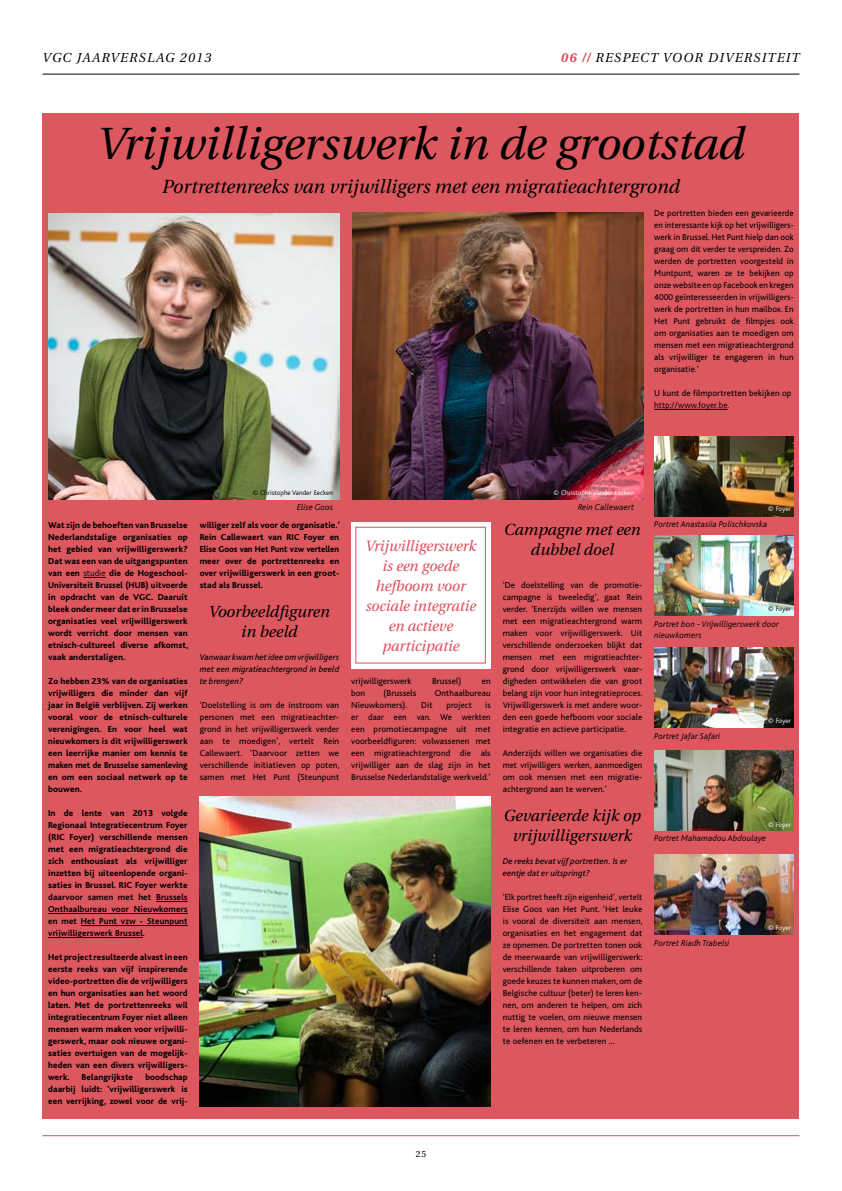
<style>
.page{position:relative;width:842px;height:1191px;background:#fff}
.page>*{position:absolute;margin:0;border:0;box-sizing:border-box;transform-origin:0 0}
.Titel_artikel{font:italic 45px "Utopia";color:#000}
.Ondertitel{font:italic 19px "Utopia";color:#000}
.Tussentitel{font:italic 16px/20px "Utopia";color:#000;text-align:center}
.t1{font:italic 15px/20px "Utopia";color:#dc4e5a;text-align:center}
.t2{font:italic 13px "Utopia";letter-spacing:.1em;color:#000}
.Body_txt{font:800 9px/12px "Bliss";letter-spacing:.01em;color:#000;text-align:justify}
.Body_txt-2{font:9px/12px "Bliss";letter-spacing:.01em;color:#000;text-align:justify}
.Body_txt-3{font:9px/12px "Bliss";letter-spacing:.01em;color:#000;text-align:justify;scale:.96 1}
.Onderschrift{font:italic 300 9px/11px "Bliss";letter-spacing:.01em;color:#000}
.Body_txt-4{font:italic 9px/12px "Bliss";letter-spacing:.01em;color:#000;text-align:justify}
.t3{font:9px "Utopia";color:#000}
.Body_txt-5{font:300 7px "Bliss";letter-spacing:.01em;color:#fff}
.Body_txt-6{font:300 7px "Bliss";letter-spacing:.01em;color:#000}
.s1{font-weight:700;color:#dc4e5a}
.s2{font-weight:300}
.s3{font-weight:700}
</style>
<div class="page">
<hr style="left:43px;top:74px;width:756px;height:1px;background:#000">
<hr style="left:42px;top:1135px;width:757px;height:1px;background:#dc4e5a">
<div style="left:43px;top:113px;width:756px;height:1006px;background:#dd575f"></div>
<svg style="left:83px;top:577px;width:23px;height:1px"></svg>
<hr style="left:156px;top:901px;width:32px;height:1px;background:#000">
<hr style="left:48px;top:913px;width:140px;height:1px;background:#000">
<hr style="left:81px;top:925px;width:107px;height:1px;background:#000">
<hr style="left:48px;top:937px;width:95px;height:1px;background:#000">
<hr style="left:654px;top:409px;width:74px;height:1px;background:#000">
<div style="left:351px;top:522px;width:140px;height:146px;background:#fff"></div>
<div style="left:355px;top:527px;width:131px;height:136px;border:1px solid #dc4e5a"></div>
<img style="left:200px;top:797px;width:291px;height:310px">
<img style="left:48px;top:214px;width:291px;height:286px">
<img style="left:353px;top:213px;width:291px;height:287px">
<img style="left:654px;top:437px;width:140px;height:79px">
<img style="left:654px;top:536px;width:140px;height:79px">
<img style="left:654px;top:648px;width:140px;height:79px">
<img style="left:654px;top:750px;width:140px;height:80px">
<img style="left:654px;top:854px;width:140px;height:80px">
<h3 class="t2" style="left:43px;top:50px;width:170px">VGC JAARVERSLAG 2013</h3>
<h3 class="t2" style="left:561px;top:50px;width:240px"><span class="s1">06 //</span> RESPECT VOOR DIVERSITEIT</h3>
<h2 class="Titel_artikel" style="left:97px;top:118px;width:649px">Vrijwilligerswerk in de grootstad</h2>
<h3 class="Ondertitel" style="left:162px;top:176px;width:519px">Portrettenreeks van vrijwilligers met een migratieachtergrond</h3>
<p class="Body_txt-2" style="left:654px;top:207px;width:141px">De portretten bieden een gevarieerde en interessante kijk op het vrijwilligers&shy;werk in Brussel. Het Punt hielp dan ook graag om dit verder te verspreiden. Zo werden de portretten voorgesteld in Muntpunt, waren ze te bekijken op onze website en op Facebook en kregen 4000 geïnteresseerden in vrijwilligers&shy;werk de portretten in hun mailbox. En Het Punt gebruikt de filmpjes ook om organisaties aan te moedigen om mensen met een migratieachtergrond als vrijwilliger te engageren in hun organisatie.’</p>
<p class="Body_txt-2" style="left:654px;top:387px;width:139px">U kunt de filmportretten bekijken op <span class="s2">http://www.foyer.be.</span></p>
<p class="Body_txt" style="left:48px;top:519px;width:141px">Wat zijn de behoeften van Brusselse Nederlandstalige organisaties op het gebied van vrijwilligerswerk?<br>Dat was een van de uitgangspunten van een <span class="s2">studie</span> die de Hogeschool-Universiteit Brussel (HUB) uitvoerde in opdracht van de VGC. Daaruit bleek onder meer dat er in Brusselse organisaties veel vrijwilligerswerk wordt verricht door mensen van etnisch-cultureel diverse afkomst, vaak anderstaligen.</p>
<p class="Body_txt" style="left:48px;top:675px;width:141px">Zo hebben 23% van de organisaties vrijwilligers die minder dan vijf jaar in België verblijven. Zij werken vooral voor de etnisch-culturele verenigingen. En voor heel wat nieuwkomers is dit vrijwilligerswerk een leerrijke manier om kennis te maken met de Brusselse samenleving en om een sociaal netwerk op te bouwen.</p>
<p class="Body_txt" style="left:48px;top:807px;width:141px">In de lente van 2013 volgde Regionaal Integratiecentrum Foyer (RIC Foyer) verschillende mensen met een migratieachtergrond die zich enthousiast als vrijwilliger inzetten bij uiteenlopende organi&shy;saties in Brussel. RIC Foyer werkte <span class="s3">daarvoor samen met het Brussels Onthaalbureau voor Nieuwkomers en met Het Punt vzw - Steunpunt vrijwilligerswerk Brussel.</span></p>
<p class="Body_txt" style="left:48px;top:951px;width:141px">Het project resulteerde alvast in een eerste reeks van vijf inspirerende video-portretten die de vrijwilligers en hun organisaties aan het woord laten. Met de portrettenreeks wil integratiecentrum Foyer niet alleen mensen warm maken voor vrijwilli&shy;gerswerk, maar ook nieuwe organi&shy;saties overtuigen van de mogelijk&shy;heden van een divers vrijwilligers&shy;werk.</p>
<p class="Body_txt" style="left:48px;top:1071px;width:141px;text-indent:97px">boodschap daarbij luidt: ‘vrijwilligerswerk is een verrijking, zowel voor de vrij-</p>
<p class="Body_txt" style="left:82px;top:1071px;width:53px">Belangrijkste</p>
<p class="Body_txt-6" style="left:253px;top:489px;width:82px">© Christophe Vander Eecken</p>
<p class="Body_txt-5" style="left:554px;top:489px;width:82px">© Christophe Vander Eecken</p>
<p class="Onderschrift" style="left:297px;top:501px;width:37px">Elise Goos</p>
<p class="Onderschrift" style="left:578px;top:501px;width:57px">Rein Callewaert</p>
<p class="Body_txt" style="left:200px;top:519px;width:142px">williger zelf als voor de organisatie.’ Rein Callewaert van RIC Foyer en Elise Goos van Het Punt vzw vertellen meer over de portrettenreeks en over vrijwilligerswerk in een groot&shy;stad als Brussel.</p>
<h4 class="Tussentitel" style="left:209px;top:601px;width:123px">Voorbeeldfiguren in beeld</h4>
<p class="Body_txt-4" style="left:200px;top:651px;width:141px">Vanwaar kwam het idee om vrijwilligers met een migratieachtergrond in beeld te brengen?</p>
<p class="Body_txt-2" style="left:200px;top:699px;width:141px">‘Doelstelling is om de instroom van personen met een migratieachter&shy;grond in het vrijwilligerswerk verder aan te moedigen’, vertelt Rein Callewaert. ‘Daarvoor zetten we verschillende initiatieven op poten, samen met Het Punt (Steunpunt</p>
<p class="t1" style="left:365px;top:536px;width:113px">Vrijwilligerswerk is een goede hefboom voor sociale integratie en actieve participatie</p>
<p class="Body_txt-2" style="left:351px;top:675px;width:62px">vrijwilligerswerk</p>
<p class="Body_txt-2" style="left:432px;top:675px;width:31px">Brussel)</p>
<p class="Body_txt-2" style="left:482px;top:675px;width:10px">en</p>
<p class="Body_txt-2" style="left:351px;top:687px;width:16px">bon</p>
<p class="Body_txt-2" style="left:384px;top:687px;width:34px">(Brussels</p>
<p class="Body_txt-2" style="left:435px;top:687px;width:58px">Onthaalbureau</p>
<p class="Body_txt-2" style="left:351px;top:699px;width:58px">Nieuwkomers).</p>
<p class="Body_txt-2" style="left:421px;top:699px;width:13px">Dit</p>
<p class="Body_txt-3" style="left:447px;top:699px;width:28px">project</p>
<p class="Body_txt-3" style="left:351px;top:699px;width:147px;text-indent:134px">is er daar een van. We werkten een promotiecampagne uit met voorbeeldfiguren: volwassenen met een migratieachtergrond die als vrijwilliger aan de slag zijn in het Brusselse Nederlandstalige werkveld.’</p>
<h4 class="Tussentitel" style="left:504px;top:519px;width:138px">Campagne met een dubbel doel</h4>
<p class="Body_txt-2" style="left:503px;top:579px;width:141px">‘De doelstelling van de promotie&shy;campagne is tweeledig’, gaat Rein verder. ‘Enerzijds willen we mensen met een migratieachtergrond warm maken voor vrijwilligerswerk. Uit verschillende onderzoeken blijkt dat mensen met een migratieachter&shy;grond door vrijwilligerswerk vaar&shy;digheden ontwikkelen die van groot belang zijn voor hun integratieproces.<br>Vrijwilligerswerk is met andere woor&shy;den een goede hefboom voor sociale integratie en actieve participatie.</p>
<p class="Body_txt-2" style="left:503px;top:747px;width:141px">Anderzijds willen we organisaties die met vrijwilligers werken, aanmoedigen om ook mensen met een migratie&shy;achtergrond aan te werven.’</p>
<h4 class="Tussentitel" style="left:504px;top:805px;width:139px">Gevarieerde kijk op vrijwilligerswerk</h4>
<p class="Body_txt-4" style="left:503px;top:855px;width:126px">De reeks bevat vijf portretten. Is er eentje dat er uitspringt?</p>
<p class="Body_txt-3" style="left:503px;top:891px;width:147px">‘Elk portret heeft zijn eigenheid’, vertelt Elise Goos van Het Punt. ‘Het leuke is vooral de diversiteit aan mensen, organisaties en het engagement dat ze opnemen. De portretten tonen ook de meerwaarde van vrijwilligerswerk: verschillende taken uitproberen om goede keuzes te kunnen maken, om de Belgische cultuur (beter) te leren ken&shy;nen, om anderen te helpen, om zich nuttig te voelen, om nieuwe mensen te leren kennen, om hun Nederlands te oefenen en te verbeteren ...</p>
<p class="Body_txt-5" style="left:768px;top:505px;width:24px">© Foyer</p>
<p class="Onderschrift" style="left:654px;top:518px;width:115px">Portret Anastasiia Polischkovska</p>
<p class="Body_txt-6" style="left:768px;top:605px;width:24px">© Foyer</p>
<p class="Onderschrift" style="left:654px;top:618px;width:126px">Portret bon - Vrijwilligerswerk door nieuwkomers</p>
<p class="Onderschrift" style="left:654px;top:731px;width:67px">Portret Jafar Safari</p>
<p class="Body_txt-5" style="left:768px;top:716px;width:24px">© Foyer</p>
<p class="Body_txt-5" style="left:768px;top:820px;width:24px">© Foyer</p>
<p class="Onderschrift" style="left:654px;top:832px;width:113px">Portret Mahamadou Abdoulaye</p>
<p class="Onderschrift" style="left:654px;top:938px;width:77px">Portret Riadh Trabelsi</p>
<p class="Body_txt-5" style="left:768px;top:923px;width:24px">© Foyer</p>
<p class="t3" style="left:416px;top:1148px;width:12px">25</p>
</div>
